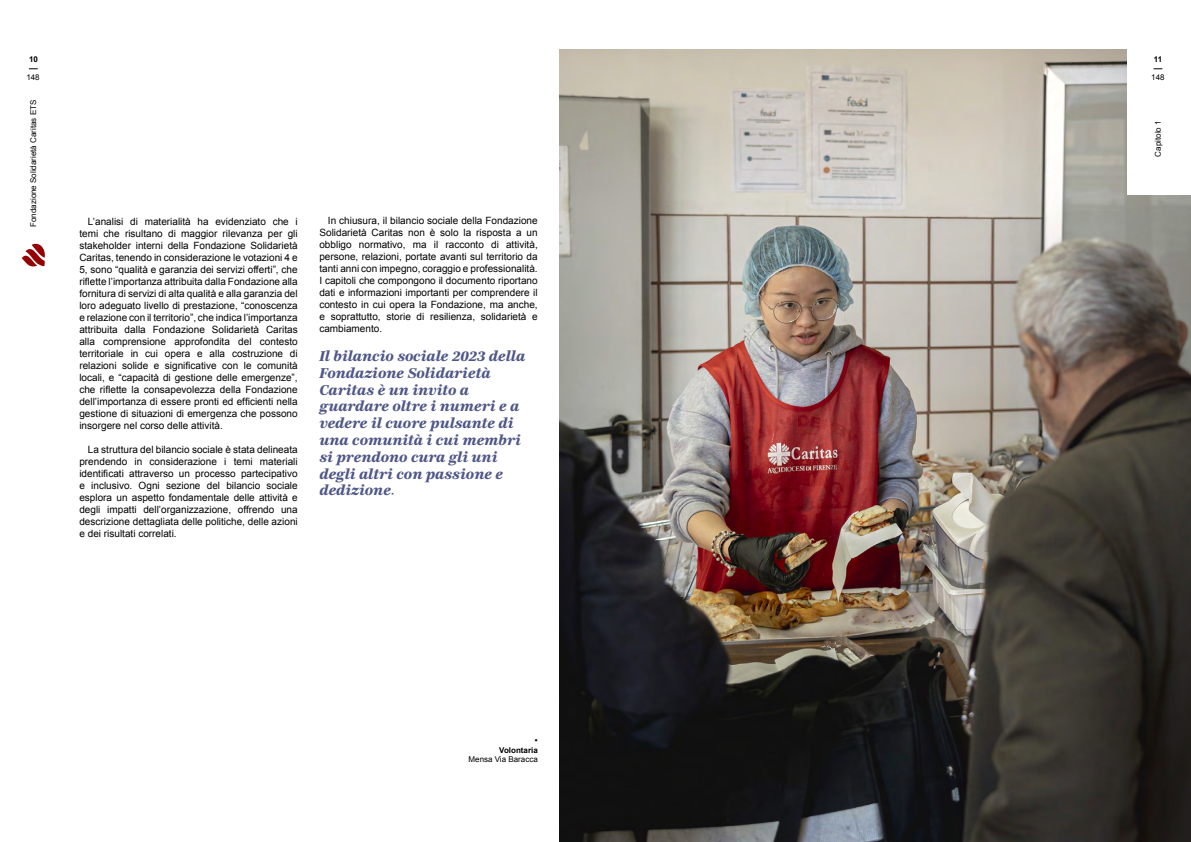
<style>
.page{position:relative;width:1191px;height:842px;background:#fff}
.page>*{position:absolute;margin:0;border:0;box-sizing:border-box;transform-origin:0 0}
.t1{font:italic 700 14px/16.8px "Richmond Text";color:#4f5787}
.t2{font:10px/12px "Arial";color:#000;text-align:justify}
.t3{font:8px "Arial";color:#000}
.t4{font:700 8px/9.6px "Arial";color:#000;text-align:right}
</style>
<div class="page">
<svg style="left:22px;top:243px;width:23px;height:24px"></svg>
<img style="left:559px;top:50px;width:632px;height:792px">
<div style="left:1127px;top:0;width:64px;height:194px;background:#fff"></div>
<p class="t4" style="left:29px;top:55px;width:10px">10</p>
<p class="t3" style="left:26px;top:72px;width:15px">148</p>
<p class="t3" style="left:28px;top:227px;width:129px;rotate:-90deg">Fondazione Solidarietà Caritas ETS</p>
<p class="t2" style="left:79px;top:215px;width:220px;text-indent:9px">L’analisi di materialità ha evidenziato che i temi che risultano di maggior rilevanza per gli stakeholder interni della Fondazione Solidarietà Caritas, tenendo in considerazione le votazioni 4 e 5, sono “qualità e garanzia dei servizi offerti”, che riflette l’importanza attribuita dalla Fondazione alla fornitura di servizi di alta qualità e alla garanzia del loro adeguato livello di prestazione, “conoscenza e relazione con il territorio”, che indica l’importanza attribuita dalla Fondazione Solidarietà Caritas alla comprensione approfondita del contesto territoriale in cui opera e alla costruzione di relazioni solide e significative con le comunità locali, e “capacità di gestione delle emergenze”, che riflette la consapevolezza della Fondazione dell’importanza di essere pronti ed efficienti nella gestione di situazioni di emergenza che possono insorgere nel corso delle attività.</p>
<p class="t2" style="left:79px;top:443px;width:220px;text-indent:9px">La struttura del bilancio sociale è stata delineata prendendo in considerazione i temi materiali identificati attraverso un processo partecipativo e inclusivo. Ogni sezione del bilancio sociale esplora un aspetto fondamentale delle attività e degli impatti dell’organizzazione, offrendo una descrizione dettagliata delle politiche, delle azioni e dei risultati correlati.</p>
<p class="t2" style="left:319px;top:215px;width:220px;text-indent:9px">In chiusura, il bilancio sociale della Fondazione Solidarietà Caritas non è solo la risposta a un obbligo normativo, ma il racconto di attività, persone, relazioni, portate avanti sul territorio da tanti anni con impegno, coraggio e professionalità.<br>I capitoli che compongono il documento riportano dati e informazioni importanti per comprendere il contesto in cui opera la Fondazione, ma anche, e soprattutto, storie di resilienza, solidarietà e cambiamento.</p>
<h1 class="t1" style="left:319px;top:348px;width:207px">Il bilancio sociale 2023 della<br>Fondazione Solidarietà<br>Caritas è un invito a guardare oltre i numeri e a vedere il cuore pulsante di una comunità i cui membri si prendono cura gli uni degli altri con passione e dedizione.</h1>
<p class="t4" style="left:499px;top:736px;width:40px">•<br>Volontaria</p>
<p class="t3" style="left:468px;top:754px;width:71px">Mensa Via Baracca</p>
<p class="t4" style="left:1153px;top:55px;width:10px">11</p>
<p class="t3" style="left:1151px;top:72px;width:15px">148</p>
<p class="t3" style="left:1152px;top:156px;width:38px;rotate:-90deg">Capitolo 1</p>
</div>
